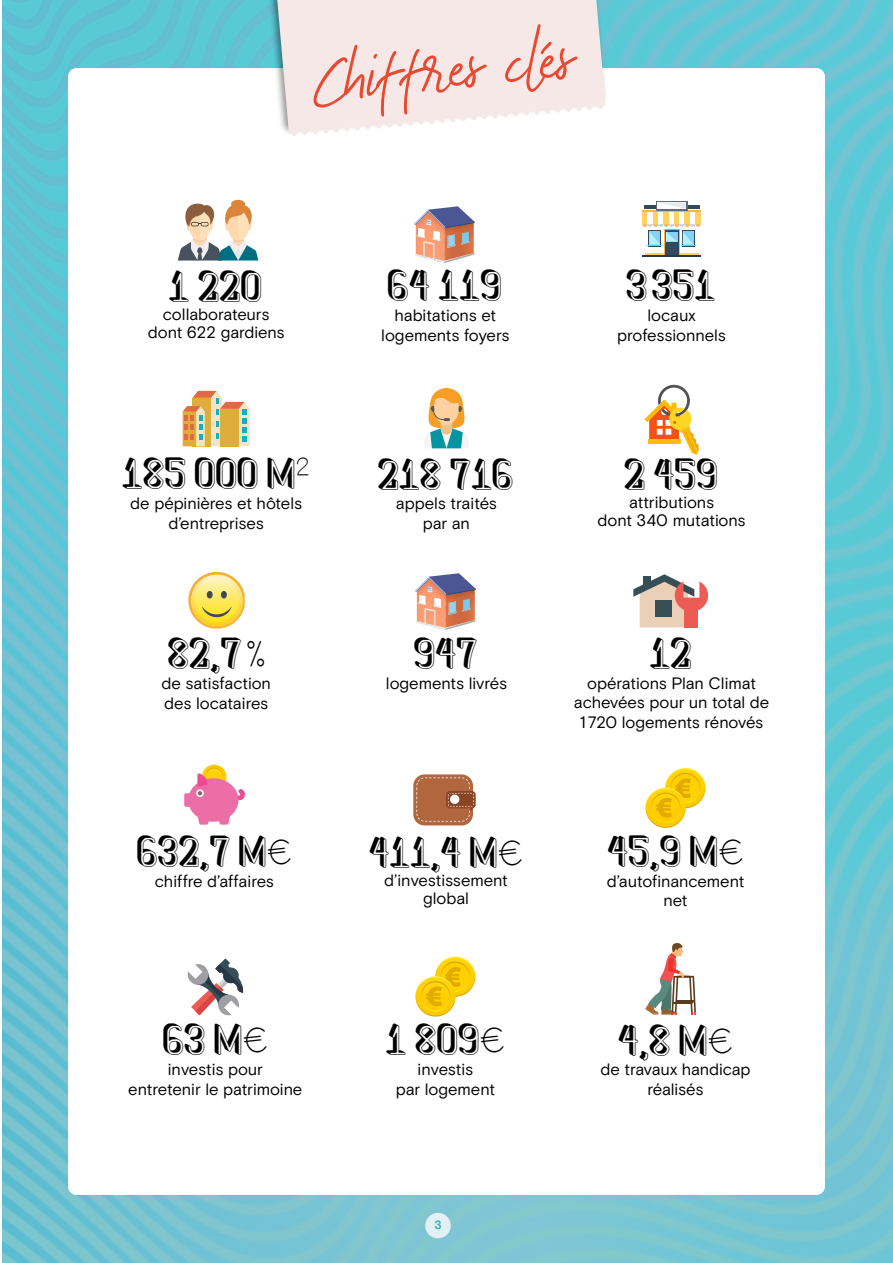
<style>
.page{position:relative;width:893px;height:1263px;background:#fff}
.page>*{position:absolute;margin:0;border:0;box-sizing:border-box;transform-origin:0 0}
.t1{font:71.55px "The Bouquet List";color:#e94931}
.t2{font:34.5px "Shadded South";color:#000}
.t3{font:16.5px/19.8px "Basis Grotesque Pro";letter-spacing:-.01em;color:#000;text-align:center}
.t4{font:700 12px "Basis Grotesque Pro";color:#36b2c2}
.s1{font-family:"Cursivestandard";font-size:31.5px}
</style>
<div class="page">
<img style="left:2px;top:0;width:891px;height:746px">
<img style="left:2px;top:746px;width:891px;height:517px">
<div style="left:68px;top:68px;width:757px;height:1127px;background:#fff;border-radius:9px"></div>
<svg style="left:435px;top:956px;width:40px;height:41px"></svg>
<div style="left:436px;top:958px;width:38px;height:38px;background:#ffd204;border-radius:19px"></div>
<svg style="left:440px;top:961px;width:30px;height:31px"></svg>
<div style="left:441px;top:963px;width:28px;height:28px;background:#ffd000;border-radius:14px"></div>
<svg style="left:415px;top:976px;width:41px;height:40px"></svg>
<svg style="left:416px;top:977px;width:39px;height:38px"></svg>
<svg style="left:420px;top:981px;width:31px;height:30px"></svg>
<div style="left:421px;top:982px;width:29px;height:28px;background:#fc0;border-radius:14px"></div>
<svg style="left:426px;top:967px;width:35px;height:39px"></svg>
<svg style="left:645px;top:943px;width:51px;height:71px"></svg>
<svg style="left:187px;top:958px;width:56px;height:58px"></svg>
<svg style="left:644px;top:385px;width:55px;height:70px"></svg>
<svg style="left:428px;top:388px;width:37px;height:60px"></svg>
<svg style="left:183px;top:391px;width:67px;height:55px;background:#dabf86"></svg>
<svg style="left:415px;top:206px;width:60px;height:57px"></svg>
<hr style="left:644px;top:206px;width:55px;height:3px;background:#334a5e">
<hr style="left:642px;top:255px;width:59px;height:2px;background:#26384d">
<hr style="left:645px;top:253px;width:53px;height:2px;background:#ffd161">
<div style="left:648px;top:231px;width:13px;height:16px;background:#334a5e"></div>
<div style="left:682px;top:231px;width:12px;height:16px;background:#334a5e"></div>
<svg style="left:664px;top:246px;width:15px;height:9px"></svg>
<div style="left:665px;top:231px;width:13px;height:24px;background:#334a5e"></div>
<div style="left:642px;top:212px;width:6px;height:12px;background:#ffd161"></div>
<div style="left:653px;top:212px;width:5px;height:12px;background:#ffd161"></div>
<div style="left:664px;top:212px;width:5px;height:12px;background:#ffd161"></div>
<div style="left:674px;top:212px;width:5px;height:12px;background:#ffd161"></div>
<div style="left:685px;top:212px;width:5px;height:12px;background:#ffd161"></div>
<div style="left:695px;top:212px;width:6px;height:12px;background:#ffd161"></div>
<hr style="left:642px;top:210px;width:59px;height:2px;background:#f7b54d">
<svg style="left:642px;top:224px;width:59px;height:22px"></svg>
<div style="left:656px;top:201px;width:31px;height:9px;background:#5e6e7d"></div>
<svg style="left:657px;top:202px;width:29px;height:7px"></svg>
<div style="left:231px;top:200px;width:14px;height:8px;background:#db853b;border-radius:50%"></div>
<svg style="left:178px;top:203px;width:80px;height:58px"></svg>
<svg style="left:633px;top:574px;width:75px;height:53px"></svg>
<div style="left:685px;top:605px;width:13px;height:22px;background:#ed5c54"></div>
<svg style="left:188px;top:572px;width:57px;height:56px"></svg>
<svg style="left:416px;top:573px;width:60px;height:57px"></svg>
<div style="left:413px;top:774px;width:60px;height:51px;background:#b1663e;border-radius:11px"></div>
<div style="left:446px;top:791px;width:30px;height:17px;background:#884424;border-radius:4px"></div>
<svg style="left:416px;top:777px;width:58px;height:45px"></svg>
<div style="left:450px;top:795px;width:9px;height:9px;background:#fff;border-radius:5px"></div>
<svg style="left:202px;top:765px;width:25px;height:24px"></svg>
<div style="left:205px;top:768px;width:18px;height:18px;background:#eab802;border-radius:9px"></div>
<svg style="left:206px;top:768px;width:17px;height:17px"></svg>
<svg style="left:184px;top:773px;width:61px;height:52px"></svg>
<svg style="left:665px;top:768px;width:40px;height:40px"></svg>
<div style="left:666px;top:769px;width:38px;height:38px;background:#ffd207;border-radius:19px"></div>
<svg style="left:670px;top:773px;width:30px;height:30px"></svg>
<div style="left:671px;top:774px;width:28px;height:28px;background:#ffd000;border-radius:14px"></div>
<svg style="left:645px;top:787px;width:41px;height:41px"></svg>
<div style="left:647px;top:789px;width:38px;height:38px;background:#ffcb00;border-radius:19px"></div>
<svg style="left:650px;top:792px;width:31px;height:31px"></svg>
<div style="left:652px;top:794px;width:28px;height:28px;background:#ffca00;border-radius:14px"></div>
<svg style="left:656px;top:778px;width:35px;height:39px"></svg>
<div style="left:260px;top:0;width:348px;height:137px;background:#000;opacity:.42"></div>
<svg style="left:270px;top:0;width:335px;height:136px;background:#f1e9e7"></svg>
<div style="left:425px;top:1213px;width:26px;height:25px;background:#e2f0f4;border-radius:50%"></div>
<h1 class="t1" style="left:307px;top:34px;width:263px;rotate:-5deg">Chiffres clés</h1>
<h2 class="t2" style="left:169px;top:257px;width:95px">1 220</h2>
<p class="t3" style="left:148px;top:305px;width:139px;line-height:18px">collaborateurs dont 622 gardiens</p>
<h2 class="t2" style="left:123px;top:445px;width:188px">185 000 m<sup>2</sup></h2>
<p class="t3" style="left:130px;top:493px;width:173px">de pépinières et hôtels d’entreprises</p>
<h2 class="t2" style="left:388px;top:257px;width:116px">64 119</h2>
<p class="t3" style="left:381px;top:305px;width:130px">habitations et logements foyers</p>
<h2 class="t2" style="left:379px;top:445px;width:137px">218 716</h2>
<p class="t3" style="left:396px;top:494px;width:103px">appels traités par an</p>
<h2 class="t2" style="left:627px;top:257px;width:91px">3351</h2>
<p class="t3" style="left:617px;top:305px;width:110px">locaux professionnels</p>
<h2 class="t2" style="left:625px;top:446px;width:95px">2 459</h2>
<p class="t3" style="left:597px;top:494px;width:150px;line-height:18px">attributions<br>dont 340 mutations</p>
<h2 class="t2" style="left:168px;top:625px;width:97px">82,7<span class="s1">%</span></h2>
<p class="t3" style="left:161px;top:673px;width:111px;text-align:left">de satisfaction des locataires</p>
<h2 class="t2" style="left:138px;top:823px;width:155px">632,7 M<span class="s1">€</span></h2>
<p class="t3" style="left:155px;top:871px;width:121px">chiffre d’affaires</p>
<h2 class="t2" style="left:164px;top:1011px;width:105px">63 M<span class="s1">€</span></h2>
<p class="t3" style="left:128px;top:1060px;width:176px">investis pour<br>entretenir le patrimoine</p>
<h2 class="t2" style="left:415px;top:625px;width:65px">947</h2>
<p class="t3" style="left:386px;top:673px;width:123px">logements livrés</p>
<h2 class="t2" style="left:370px;top:823px;width:154px">411,4 M<span class="s1">€</span></h2>
<p class="t3" style="left:384px;top:871px;width:125px;line-height:18px">d’investissement global</p>
<h2 class="t2" style="left:386px;top:1011px;width:119px">1 809<span class="s1">€</span></h2>
<p class="t3" style="left:396px;top:1060px;width:101px">investis<br>par logement</p>
<p class="t4" style="left:434px;top:1218px;width:9px">3</p>
<h2 class="t2" style="left:650px;top:624px;width:44px">12</h2>
<p class="t3" style="left:574px;top:673px;width:197px">opérations Plan Climat achevées pour un total de<br>1720 logements rénovés</p>
<h2 class="t2" style="left:608px;top:822px;width:136px">45,9 M<span class="s1">€</span></h2>
<p class="t3" style="left:607px;top:871px;width:139px">d’autofinancement net</p>
<h2 class="t2" style="left:619px;top:1011px;width:115px">4,8 M<span class="s1">€</span></h2>
<p class="t3" style="left:600px;top:1060px;width:152px">de travaux handicap réalisés</p>
</div>
